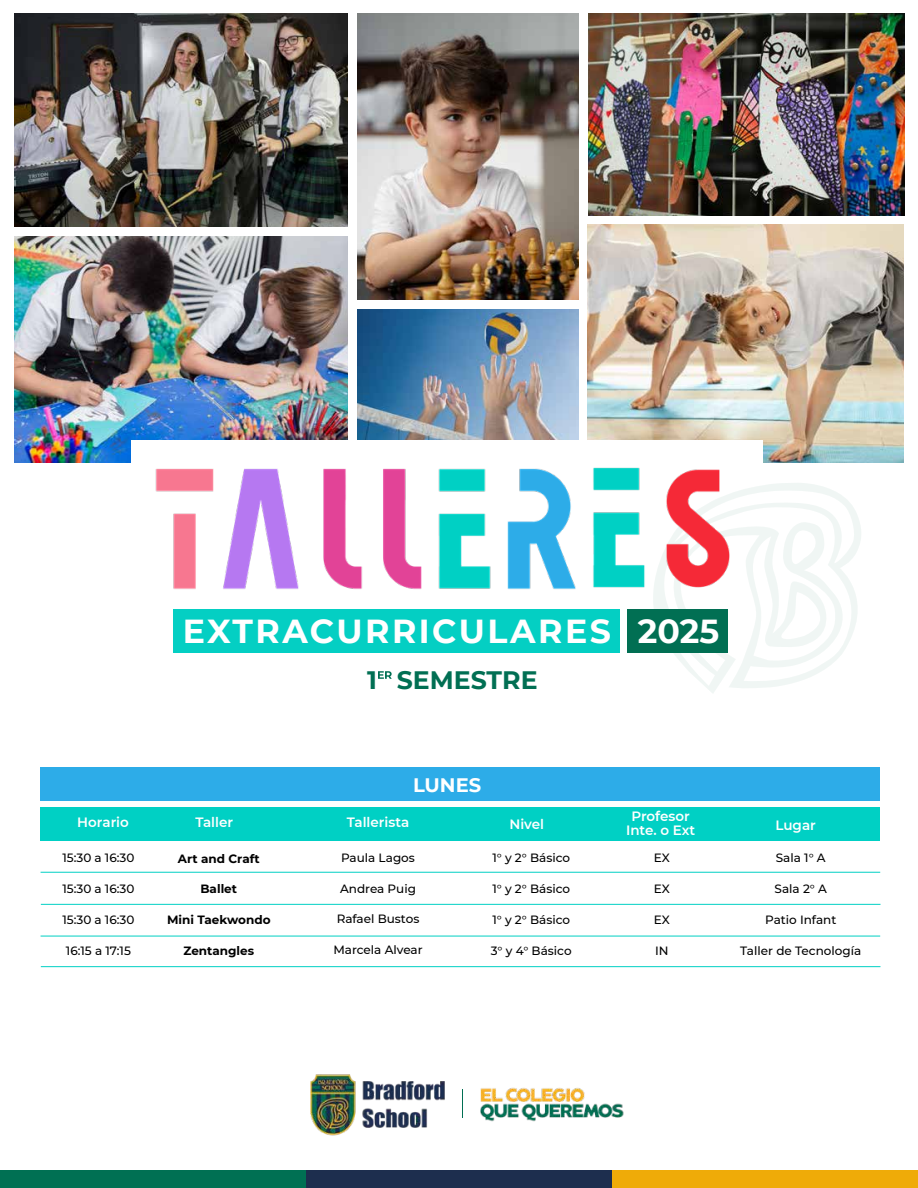
<style>
.page{position:relative;width:918px;height:1188px;background:#fff}
.page>*{position:absolute;margin:0;border:0;box-sizing:border-box;transform-origin:0 0}
.t1{font:700 33.15px "Montserrat";letter-spacing:.075em;color:#fff}
.t2{font:700 25.2px "Montserrat";color:#016f53}
.t3{font:700 19.5px "Montserrat";color:#fff}
.t4{font:600 13.5px/13.5px "Montserrat";color:#fff;text-align:center}
.t5{font:500 12px "Montserrat";color:#000}
.t6{font:700 12px "Montserrat";color:#000}
</style>
<div class="page">
<div style="left:41px;top:807px;width:839px;height:34px;background:#00d0c4"></div>
<div style="left:41px;top:768px;width:839px;height:33px;background:#2dace8"></div>
<img style="left:357px;top:13px;width:222px;height:287px">
<img style="left:14px;top:236px;width:334px;height:227px">
<img style="left:14px;top:13px;width:334px;height:214px">
<img style="left:357px;top:309px;width:222px;height:131px">
<img style="left:588px;top:13px;width:317px;height:203px">
<img style="left:588px;top:224px;width:315px;height:239px">
<hr style="left:41px;top:872px;width:839px;height:1px;background:#00d0c4">
<hr style="left:41px;top:904px;width:840px;height:1px;background:#00d0c4">
<hr style="left:41px;top:936px;width:839px;height:1px;background:#00d0c4">
<hr style="left:41px;top:966px;width:839px;height:1px;background:#00d0c4">
<img style="left:310px;top:1074px;width:314px;height:62px">
<div style="left:457px;top:1070px;width:12px;height:66px;background:#fff"></div>
<svg style="left:462px;top:1089px;width:1px;height:28px"></svg>
<div style="left:132px;top:440px;width:631px;height:235px;background:#fff"></div>
<svg style="left:654px;top:487px;width:207px;height:206px"></svg>
<div style="left:174px;top:609px;width:446px;height:44px;background:#04cfc3"></div>
<div style="left:627px;top:609px;width:101px;height:44px;background:#016f53"></div>
<img style="left:62px;top:454px;width:761px;height:152px">
<div style="left:0;top:1170px;width:306px;height:18px;background:#007053"></div>
<div style="left:306px;top:1170px;width:306px;height:18px;background:#1d2e4e"></div>
<div style="left:612px;top:1170px;width:306px;height:18px;background:#efab08"></div>
<svg style="left:378px;top:671px;width:14px;height:8px"></svg>
<h1 class="t1" style="left:183px;top:608px;width:538px">EXTRACURRICULARES 2025</h1>
<h2 class="t2" style="left:367px;top:661px;width:172px">1 SEMESTRE</h2>
<h3 class="t3" style="left:413px;top:771px;width:70px">LUNES</h3>
<p class="t4" style="left:77px;top:815px;width:53px">Horario</p>
<p class="t4" style="left:195px;top:815px;width:39px">Taller</p>
<p class="t4" style="left:347px;top:815px;width:64px">Tallerista</p>
<p class="t4" style="left:509px;top:817px;width:36px">Nivel</p>
<p class="t4" style="left:626px;top:809px;width:71px">Profesor<br>Inte. o Ext</p>
<p class="t4" style="left:775px;top:818px;width:42px">Lugar</p>
<p class="t5" style="left:62px;top:850px;width:73px">15:30 a 16:30</p>
<p class="t5" style="left:62px;top:880px;width:73px">15:30 a 16:30</p>
<p class="t5" style="left:62px;top:911px;width:73px">15:30 a 16:30</p>
<p class="t5" style="left:66px;top:942px;width:66px">16:15 a 17:15</p>
<p class="t6" style="left:178px;top:850px;width:83px">Art and Craft</p>
<p class="t6" style="left:200px;top:881px;width:38px">Ballet</p>
<p class="t6" style="left:167px;top:911px;width:105px">Mini Taekwondo</p>
<p class="t6" style="left:183px;top:942px;width:72px">Zentangles</p>
<p class="t5" style="left:341px;top:849px;width:75px">Paula Lagos</p>
<p class="t5" style="left:340px;top:880px;width:77px">Andrea Puig</p>
<p class="t5" style="left:337px;top:911px;width:84px">Rafael Bustos</p>
<p class="t5" style="left:333px;top:942px;width:91px">Marcela Alvear</p>
<p class="t5" style="left:492px;top:850px;width:79px">1° y 2° Básico</p>
<p class="t5" style="left:492px;top:880px;width:79px">1° y 2° Básico</p>
<p class="t5" style="left:492px;top:911px;width:79px">1° y 2° Básico</p>
<p class="t5" style="left:491px;top:942px;width:82px">3° y 4° Básico</p>
<p class="t5" style="left:654px;top:850px;width:18px">EX</p>
<p class="t5" style="left:654px;top:880px;width:18px">EX</p>
<p class="t5" style="left:654px;top:911px;width:18px">EX</p>
<p class="t5" style="left:655px;top:942px;width:15px">IN</p>
<p class="t5" style="left:776px;top:850px;width:51px">Sala 1° A</p>
<p class="t5" style="left:775px;top:881px;width:54px">Sala 2° A</p>
<p class="t5" style="left:765px;top:911px;width:73px">Patio Infant</p>
<p class="t5" style="left:740px;top:942px;width:123px">Taller de Tecnología</p>
</div>
